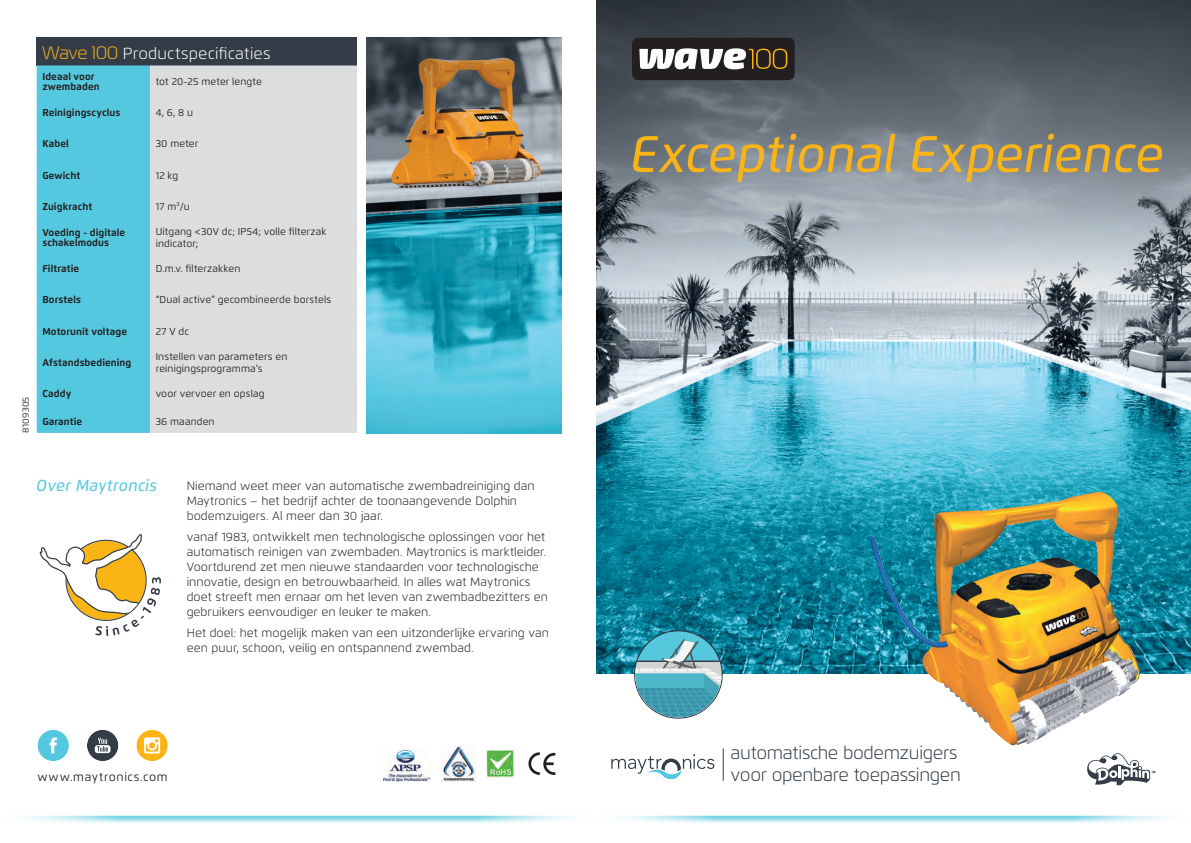
<style>
.page{position:relative;width:1191px;height:843px;background:#fff}
.page>*{position:absolute;margin:0;border:0;box-sizing:border-box;transform-origin:0 0}
.t1{font:italic 500 51.1px "Flexo";color:#fbb416}
.t2{font:300 18px/21.6px "Flexo";letter-spacing:-.02em;color:#343d47}
.t3{font:300 18px "Magistral";letter-spacing:.01em;color:#fbb416}
.t4{font:300 16px "Flexo";letter-spacing:.01em;color:#fff}
.t5{font:italic 500 16px "Flexo";letter-spacing:.015em;color:#54c8df}
.t6{font:300 12px/15px "Flexo";color:#231f20}
.t7{font:12px "Flexo";letter-spacing:.05em;color:#231f20}
.t8{font:10px/12px "Flexo";letter-spacing:.01em;color:#231f20}
.t9{font:700 10px/10px "Flexo";letter-spacing:.005em;color:#231f20}
.t10{font:9px "Flexo";letter-spacing:.015em;color:#231f20}
.t11{font:5.8px "Flexo";color:#231f20}
</style>
<div class="page">
<img style="left:596px;top:321px;width:595px;height:352px">
<svg style="left:478px;top:815px;width:107px;height:9px"></svg>
<svg style="left:13px;top:815px;width:106px;height:9px"></svg>
<div style="left:37px;top:37px;width:320px;height:28px;background:#343d47"></div>
<div style="left:37px;top:65px;width:113px;height:368px;background:#54c8df"></div>
<div style="left:150px;top:65px;width:207px;height:368px;background:#dcdddf"></div>
<svg style="left:596px;top:0;width:595px;height:321px;background:#7a838b"></svg>
<svg style="left:1073px;top:815px;width:107px;height:9px"></svg>
<svg style="left:608px;top:815px;width:106px;height:9px"></svg>
<svg style="left:1087px;top:753px;width:68px;height:32px"></svg>
<svg style="left:39px;top:534px;width:122px;height:101px"></svg>
<svg style="left:528px;top:752px;width:28px;height:23px"></svg>
<img style="left:486px;top:750px;width:28px;height:28px">
<img style="left:442px;top:745px;width:34px;height:36px">
<img style="left:383px;top:750px;width:48px;height:31px">
<div style="left:136px;top:730px;width:32px;height:31px;background:#fbb416;border-radius:50%"></div>
<svg style="left:144px;top:737px;width:16px;height:16px"></svg>
<svg style="left:87px;top:730px;width:31px;height:31px"></svg>
<svg style="left:38px;top:730px;width:31px;height:31px"></svg>
<svg style="left:629px;top:630px;width:98px;height:89px"></svg>
<div style="left:632px;top:38px;width:163px;height:42px;background:#231f20;border-radius:6px"></div>
<svg style="left:639px;top:48px;width:148px;height:22px"></svg>
<img style="left:870px;top:492px;width:270px;height:253px">
<img style="left:367px;top:37px;width:194px;height:396px">
<svg style="left:611px;top:754px;width:103px;height:26px"></svg>
<hr style="left:723px;top:748px;width:1px;height:33px;background:#343d47">
<p class="t10" style="left:20px;top:433px;width:38px;rotate:-90deg">8109305</p>
<h2 class="t3" style="left:42px;top:41px;width:77px">Wave 100</h2>
<p class="t9" style="left:42px;top:71px;width:54px">Ideaal voor</p>
<h3 class="t4" style="left:123px;top:43px;width:149px">Productspecificaties</h3>
<p class="t8" style="left:156px;top:76px;width:108px">tot 20-25 meter lengte</p>
<p class="t9" style="left:42px;top:81px;width:59px">zwembaden</p>
<p class="t9" style="left:42px;top:108px;width:80px">Reinigingscyclus</p>
<p class="t8" style="left:156px;top:107px;width:39px">4, 6,8 u</p>
<p class="t9" style="left:42px;top:139px;width:28px">Kabel</p>
<p class="t8" style="left:156px;top:138px;width:44px">30 meter</p>
<p class="t9" style="left:42px;top:170px;width:39px">Gewicht</p>
<p class="t8" style="left:156px;top:169px;width:24px">12 kg</p>
<p class="t9" style="left:42px;top:201px;width:52px">Zuigkracht</p>
<p class="t9" style="left:42px;top:227px;width:84px">Voeding - digitale schakelmodus</p>
<p class="t8" style="left:156px;top:225px;width:172px">Uitgang &lt;30V dc; IP54; volle filterzak indicator;</p>
<p class="t8" style="left:156px;top:263px;width:86px">D m. .v. filterzakken</p>
<p class="t11" style="left:177px;top:201px;width:5px">3</p>
<p class="t8" style="left:156px;top:200px;width:36px">17m u/</p>
<p class="t9" style="left:42px;top:264px;width:38px">Filtratie</p>
<p class="t9" style="left:42px;top:295px;width:40px">Borstels</p>
<p class="t8" style="left:156px;top:294px;width:177px">“Dual active” gecombineerde borstels</p>
<p class="t9" style="left:42px;top:326px;width:86px">Motorunit voltage</p>
<p class="t8" style="left:156px;top:325px;width:35px">27Vdc</p>
<p class="t9" style="left:42px;top:357px;width:91px">Afstandsbediening</p>
<p class="t9" style="left:42px;top:388px;width:30px">Caddy</p>
<p class="t8" style="left:156px;top:350px;width:133px">Instellen van parameters en</p>
<p class="t8" style="left:156px;top:362px;width:108px">reinigingsprogramma s’</p>
<p class="t8" style="left:156px;top:387px;width:110px">voor vervoer en opslag</p>
<p class="t9" style="left:42px;top:416px;width:42px">Garantie</p>
<p class="t8" style="left:156px;top:415px;width:60px">36 maanden</p>
<h3 class="t5" style="left:36px;top:476px;width:122px">Over Maytroncis</h3>
<p class="t6" style="left:187px;top:479px;width:350px">Niemand weet meer van automatische zwembadreiniging dan<br>Maytronics – het bedrijf achter de toonaangevende Dolphin bodemzuigers. Al meer dan 30 jaar.</p>
<p class="t6" style="left:187px;top:529px;width:363px">vanaf 1983, ontwikkelt men technologische oplossingen voor het automatisch reinigen van zwembaden. Maytronics is marktleider.<br>Voortdurend zet men nieuwe standaarden voor technologische innovatie, design en betrouwbaarheid In. alles wat Maytronics doet streeft men ernaar om het leven van zwembadbezitters en gebruikers eenvoudiger en leuker te maken.</p>
<p class="t6" style="left:187px;top:625px;width:364px">Het doel: het mogelijk maken van een uitzonderlijke ervaring van een puur, schoon, veilig en ontspannend zwembad.</p>
<p class="t7" style="left:38px;top:769px;width:132px">www.maytronics.com</p>
<h1 class="t1" style="left:629px;top:123px;width:535px">Exceptional Experience</h1>
<h2 class="t2" style="left:730px;top:742px;width:232px">automatische bodemzuigers voor openbare toepassingen</h2>
</div>
